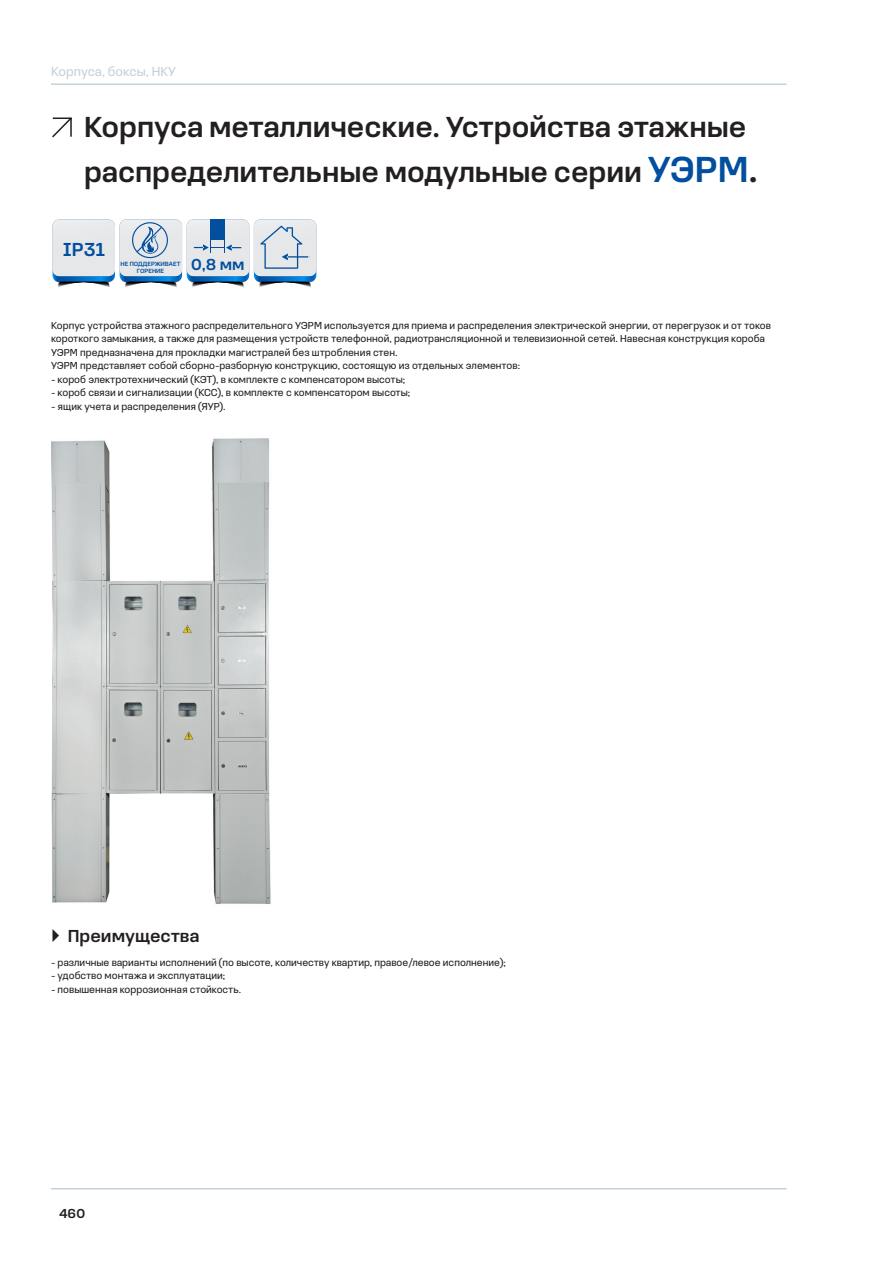
<style>
.page{position:relative;width:893px;height:1263px;background:#fff}
.page>*{position:absolute;margin:0;border:0;box-sizing:border-box;transform-origin:0 0}
.Заголовок_H1{font:500 30px/45px "Loos Normal";letter-spacing:-.005em;color:#231f20}
.t1{font:500 19.5px "Loos Normal";color:#014f9e}
.Подзаголовок{font:500 18px "Loos Normal";color:#231f20}
.t2{font:500 16.5px "Loos Normal";color:#014f9e}
.t3{font:13.5px "Loos Normal";color:#c3d2db}
.t4{font:500 13.5px "Loos Normal";color:#231f20}
.Основной_T1{font:10.5px/13.5px "Loos Normal";color:#231f20}
.t5{font:500 6.3px/7.5px "Loos Normal";color:#014f9e;text-align:center}
.s1{font-size:37.5px;color:#014f9e}
.s2{font-size:37.5px}
</style>
<div class="page">
<hr style="left:51px;top:1188px;width:736px;height:1px;background:#c3d2db">
<hr style="left:51px;top:83px;width:736px;height:2px;background:#c3d2db">
<img style="left:51px;top:438px;width:220px;height:466px">
<svg style="left:52px;top:117px;width:20px;height:21px"></svg>
<svg style="left:52px;top:220px;width:264px;height:68px"></svg>
<p class="t3" style="left:51px;top:62px;width:126px">Корпуса, боксы, НКУ</p>
<p class="Заголовок_H1" style="left:84px;top:103px;width:675px">Корпуса металлические. Устройства этажные распределительные модульные серии <span class="s1">УЭРМ</span><span class="s2">.</span></p>
<p class="t1" style="left:63px;top:235px;width:44px">IP31</p>
<p class="t5" style="left:121px;top:260px;width:61px">НЕ ПОДДЕРЖИВАЕТ<br>ГОРЕНИЕ</p>
<p class="t2" style="left:191px;top:253px;width:55px">0,8 мм</p>
<p class="Основной_T1" style="left:51px;top:318px;width:721px">Корпус устройства этажного распределительного УЭРМ используется для приема и распределения электрической энергии, от перегрузок и от токов короткого замыкания, а также для размещения устройств телефонной, радиотрансляционной и телевизионной сетей. Навесная конструкция короба<br>УЭРМ предназначена для прокладки магистралей без штробления стен.</p>
<p class="Основной_T1" style="left:51px;top:359px;width:471px">УЭРМ представляет собой сборно-разборную конструкцию, состоящую из отдельных элементов:</p>
<p class="Основной_T1" style="left:51px;top:372px;width:356px">- короб электротехнический (КЭТ), в комплекте с компенсатором высоты;</p>
<p class="Основной_T1" style="left:51px;top:386px;width:361px">- короб связи и сигнализации (КСС), в комплекте с компенсатором высоты;</p>
<p class="Основной_T1" style="left:51px;top:399px;width:176px">- ящик учета и распределения (ЯУР).</p>
<p class="Подзаголовок" style="left:68px;top:923px;width:133px">Преимущества</p>
<p class="Основной_T1" style="left:51px;top:955px;width:456px">- различные варианты исполнений (по высоте, количеству квартир, правое/левое исполнение);</p>
<p class="Основной_T1" style="left:51px;top:968px;width:176px">- удобство монтажа и эксплуатации;</p>
<p class="Основной_T1" style="left:51px;top:982px;width:192px">- повышенная коррозионная стойкость.</p>
<p class="t4" style="left:59px;top:1203px;width:28px">460</p>
</div>
